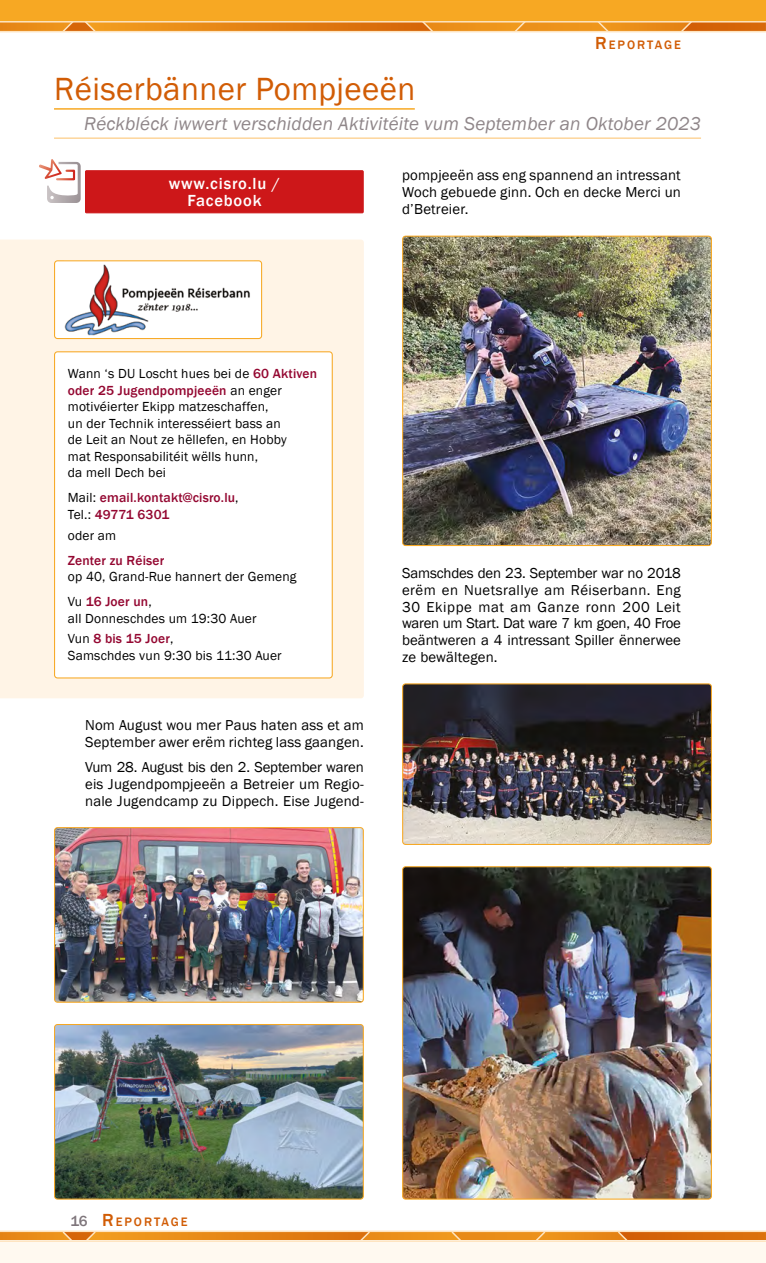
<style>
.page{position:relative;width:766px;height:1263px;background:#fff}
.page>*{position:absolute;margin:0;border:0;box-sizing:border-box;transform-origin:0 0}
.t1{font:33px "Franklin Gothic";letter-spacing:.015em;color:#d15c05}
.t2{font:italic 19.05px "Franklin Gothic";letter-spacing:.01em;color:#8f8689}
.t3{font:500 16.5px/16.8px "Franklin Gothic";letter-spacing:.05em;color:#fff;text-align:center}
.t4{font:14.85px/16.8px "Franklin Gothic";letter-spacing:.015em;color:#000;text-align:justify}
.t5{font:13.5px/16.5px "Franklin Gothic";letter-spacing:.015em;color:#000}
.t6{font:500 13.5px/16.5px "Franklin Gothic";letter-spacing:.015em;color:#940731}
.t7{font:500 12.6px "Franklin Gothic";letter-spacing:.155em;color:#d15c05}
.s1{font-size:18px}
.s2{font-weight:500;color:#940731}
.s3{font-weight:400;color:#000}
.s4{font-size:15px;color:#7e757b}
</style>
<div class="page">
<svg style="left:0;top:23px;width:765px;height:10px;background:#e8912f"></svg>
<svg style="left:0;top:1232px;width:765px;height:8px;background:#e58518"></svg>
<div style="left:0;top:0;width:765px;height:22px;background:#f7a823"></div>
<hr style="left:0;top:21px;width:765px;height:2px;background:#fee4c0">
<hr style="left:0;top:31px;width:765px;height:1px;background:#fee4c0">
<div style="left:0;top:1240px;width:765px;height:23px;background:#fff9f0"></div>
<hr style="left:0;top:1230px;width:765px;height:2px;background:#fee4c0">
<hr style="left:0;top:1240px;width:765px;height:2px;background:#fee4c0">
<hr style="left:54px;top:108px;width:360px;height:2px;background:#f7a823">
<hr style="left:54px;top:137px;width:646px;height:2px;background:#fdd59b">
<img style="left:56px;top:829px;width:306px;height:172px">
<div style="left:54px;top:827px;width:310px;height:176px;border:1px solid #f7a823;border-radius:3px"></div>
<img style="left:404px;top:236px;width:307px;height:308px">
<div style="left:402px;top:236px;width:309px;height:310px;border:1px solid #f7a823;border-radius:3px"></div>
<img style="left:404px;top:685px;width:305px;height:158px">
<div style="left:402px;top:683px;width:309px;height:162px;border:1px solid #f7a823;border-radius:3px"></div>
<img style="left:402px;top:868px;width:309px;height:331px">
<div style="left:402px;top:866px;width:309px;height:333px;border:1px solid #f7a823;border-radius:3px"></div>
<div style="left:0;top:240px;width:364px;height:458px;background:#fff4e6"></div>
<div style="left:55px;top:261px;width:206px;height:78px;background:#fff;border-radius:3px"></div>
<img style="left:64px;top:264px;width:186px;height:72px">
<div style="left:54px;top:260px;width:208px;height:79px;border:1px solid #f7a823;border-radius:3px"></div>
<div style="left:55px;top:352px;width:277px;height:326px;background:#fff;border-radius:3px"></div>
<div style="left:54px;top:351px;width:279px;height:327px;border:1px solid #f7a823;border-radius:3px"></div>
<img style="left:85px;top:213px;width:26px;height:1px">
<svg style="left:39px;top:159px;width:42px;height:44px"></svg>
<div style="left:85px;top:171px;width:278px;height:42px;background:#cd1719"></div>
<div style="left:85px;top:170px;width:278px;height:43px;border:1px solid #cd1719"></div>
<img style="left:56px;top:1026px;width:306px;height:171px">
<div style="left:54px;top:1024px;width:310px;height:175px;border:1px solid #f7a823;border-radius:3px"></div>
<p class="t7" style="left:595px;top:37px;width:87px"><span class="s1">R</span> EPORTAGE</p>
<h1 class="t1" style="left:54px;top:68px;width:362px">Réiserbänner Pompjeeën</h1>
<p class="t2" style="left:84px;top:111px;width:618px">Réckbléck iwwert verschidden Aktivitéite vum September an Oktober 2023</p>
<p class="t3" style="left:169px;top:175px;width:113px">www.cisro.lu /<br>Facebook</p>
<p class="t4" style="left:402px;top:167px;width:280px">pompjeeën ass eng spannend an intressant Woch gebuede ginn. Och en decke Merci un d’Betreier.</p>
<p class="t5" style="left:68px;top:366px;width:251px">Wann ‘s DU Loscht hues bei de <span class="s2">60 Aktiven oder 25 Jugendpompjeeën</span> an enger motivéierter Ekipp matzeschaffen,<br>un der Technik interesséiert bass an<br>de Leit an Nout ze hëllefen, en Hobby<br>mat Responsabilitéit wëlls hunn,<br>da mell Dech bei</p>
<p class="t6" style="left:68px;top:490px;width:172px"><span class="s3">Mail:</span> email.kontakt@cisro.lu<span class="s3">,<br>Tel.:</span> 49771 6301</p>
<p class="t5" style="left:68px;top:527px;width:50px">oder am</p>
<p class="t6" style="left:68px;top:552px;width:98px">Zenter zu Réiser</p>
<p class="t5" style="left:68px;top:564px;width:230px;line-height:25px">op 40, Grand-Rue hannert der Gemeng<br>Vu <span class="s2">16 Joer un</span>,</p>
<p class="t5" style="left:68px;top:608px;width:190px;line-height:20.7px">all Donneschdes um 19:30 Auer<br>Vun <span class="s2">8 bis 15 Joer</span>,</p>
<p class="t5" style="left:68px;top:647px;width:215px">Samschdes vun 9:30 bis 11:30 Auer</p>
<p class="t4" style="left:85px;top:717px;width:280px">Nom August wou mer Paus haten ass et am<br>September awer erëm richteg lass gaangen.</p>
<p class="t4" style="left:85px;top:759px;width:280px">Vum 28. August bis den 2. September waren eis Jugendpompjeeën a Betreier um Regio&shy;nale Jugendcamp zu Dippech. Eise Jugend-</p>
<p class="t4" style="left:402px;top:565px;width:280px">Samschdes den 23. September war no 2018 erëm en Nuetsrallye am Réiserbann. Eng 30 Ekippe mat am Ganze ronn 200 Leit waren um Start. Dat ware 7 km goen, 40 Froe beäntweren a 4 intressant Spiller ënnerwee ze bewältegen.</p>
<p class="t7" style="left:70px;top:1214px;width:119px"><span class="s4">16</span> <span class="s1">R</span> EPORTAGE</p>
</div>
